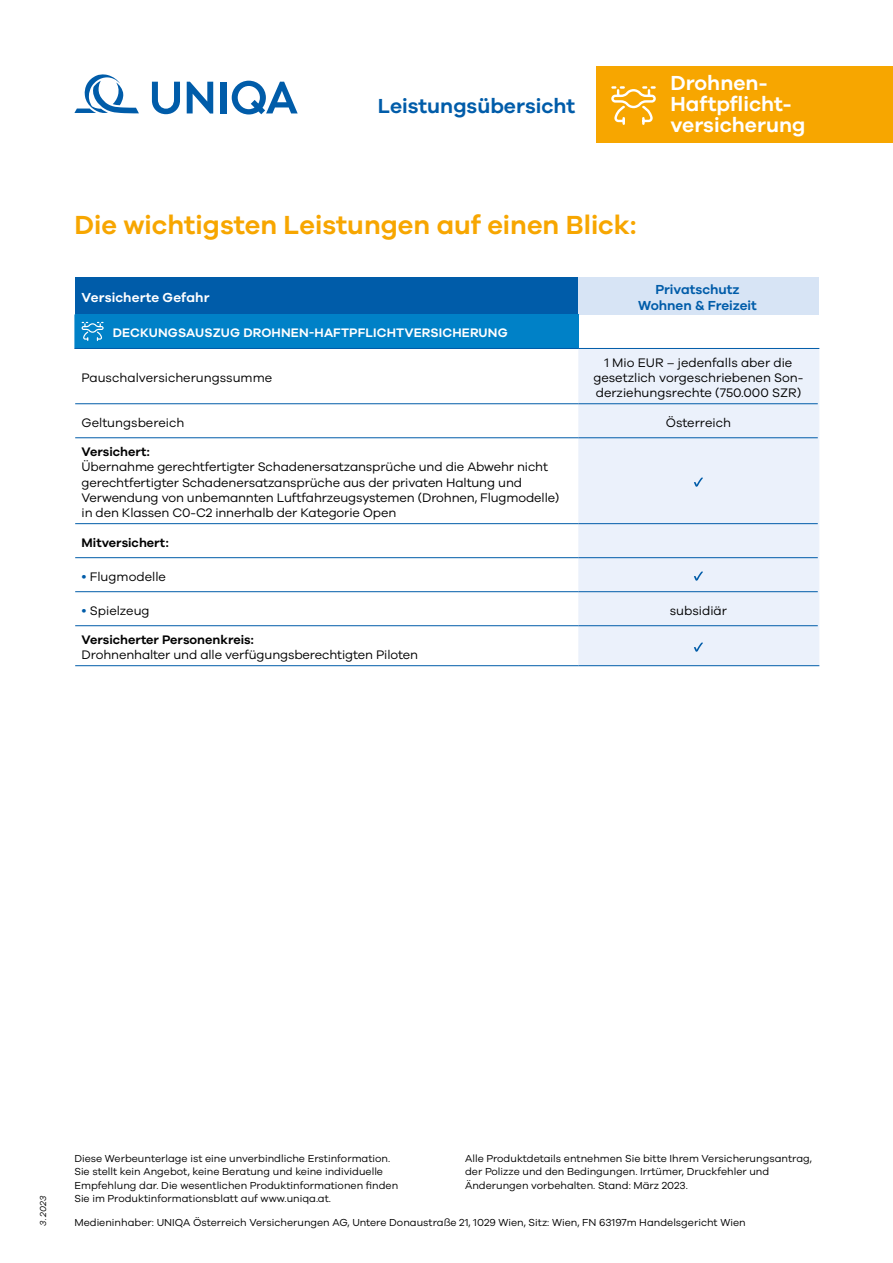
<style>
.page{position:relative;width:893px;height:1263px;background:#fff}
.page>*{position:absolute;margin:0;border:0;box-sizing:border-box;transform-origin:0 0}
.t1{font:600 27px "UNIQA Galano";color:#f7a600}
.t2{font:600 21px/21px "UNIQA Galano";color:#fff}
.t3{font:600 21px "UNIQA Galano";color:#005ca9}
.t4{font:600 13.5px/16.2px "UNIQA Galano";color:#005ca9;text-align:center}
.t5{font:600 13.5px "UNIQA Galano";letter-spacing:.005em;color:#fff}
.t6{font:12.75px/15.3px "UNIQA Galano";letter-spacing:-.01em;color:#000;text-align:center}
.t7{font:600 12.75px "UNIQA Galano";color:#000}
.t8{font:600 12.75px "UNIQA Galano";letter-spacing:.01em;color:#fff}
.t9{font:10.5px/13.5px "UNIQA Galano";color:#000}
.t10{font:italic 9px "UNIQA Galano";color:#000}
.s1{color:#005ca9}
</style>
<div class="page">
<svg style="left:74px;top:74px;width:65px;height:39px"></svg>
<svg style="left:152px;top:82px;width:28px;height:32px"></svg>
<svg style="left:187px;top:82px;width:26px;height:32px"></svg>
<div style="left:220px;top:82px;width:6px;height:31px;background:#005ca9"></div>
<svg style="left:232px;top:81px;width:66px;height:33px"></svg>
<div style="left:75px;top:277px;width:503px;height:37px;background:#005ca9"></div>
<div style="left:578px;top:277px;width:241px;height:37px;background:#d7e4f5"></div>
<div style="left:75px;top:314px;width:503px;height:34px;background:#0081c7"></div>
<div style="left:578px;top:349px;width:240px;height:316px;background:#ebf1fb"></div>
<hr style="left:74px;top:314px;width:2px;height:34px;background:#0081c7">
<hr style="left:818px;top:349px;width:1px;height:55px;background:#ebf1fb">
<hr style="left:818px;top:404px;width:1px;height:34px;background:#ebf1fb">
<hr style="left:818px;top:438px;width:1px;height:86px;background:#ebf1fb">
<hr style="left:818px;top:524px;width:1px;height:34px;background:#ebf1fb">
<hr style="left:818px;top:558px;width:1px;height:34px;background:#ebf1fb">
<hr style="left:818px;top:592px;width:1px;height:34px;background:#ebf1fb">
<hr style="left:818px;top:626px;width:1px;height:39px;background:#ebf1fb">
<hr style="left:578px;top:665px;width:241px;height:1px;background:#005ca9">
<hr style="left:578px;top:348px;width:241px;height:1px;background:#005ca9">
<hr style="left:75px;top:403px;width:503px;height:1px;background:#005ca9">
<hr style="left:75px;top:437px;width:503px;height:1px;background:#005ca9">
<hr style="left:578px;top:403px;width:240px;height:1px;background:#005ca9">
<hr style="left:578px;top:437px;width:240px;height:1px;background:#005ca9">
<hr style="left:75px;top:523px;width:503px;height:1px;background:#005ca9">
<hr style="left:75px;top:557px;width:503px;height:1px;background:#005ca9">
<hr style="left:75px;top:591px;width:503px;height:1px;background:#005ca9">
<hr style="left:578px;top:523px;width:240px;height:1px;background:#005ca9">
<hr style="left:578px;top:557px;width:240px;height:1px;background:#005ca9">
<hr style="left:578px;top:591px;width:240px;height:1px;background:#005ca9">
<hr style="left:75px;top:625px;width:503px;height:1px;background:#005ca9">
<hr style="left:75px;top:665px;width:503px;height:1px;background:#005ca9">
<hr style="left:578px;top:625px;width:240px;height:1px;background:#005ca9">
<hr style="left:74px;top:348px;width:504px;height:1px;background:#005ca9">
<svg style="left:81px;top:321px;width:23px;height:20px"></svg>
<svg style="left:694px;top:477px;width:9px;height:10px"></svg>
<svg style="left:694px;top:571px;width:9px;height:10px"></svg>
<svg style="left:694px;top:642px;width:9px;height:10px"></svg>
<div style="left:597px;top:66px;width:296px;height:77px;background:#f7a600"></div>
<svg style="left:611px;top:86px;width:45px;height:39px"></svg>
<h2 class="t3" style="left:378px;top:93px;width:199px">Leistungsübersicht</h2>
<h1 class="t1" style="left:74px;top:209px;width:563px">Die wichtigsten Leistungen auf einen Blick:</h1>
<h2 class="t2" style="left:670px;top:72px;width:136px">Drohnen-<br>Haftpflicht&shy;versicherung</h2>
<p class="t5" style="left:82px;top:289px;width:129px">Versicherte Gefahr</p>
<p class="t4" style="left:638px;top:281px;width:120px">Privatschutz<br>Wohnen &amp; Freizeit</p>
<p class="t8" style="left:113px;top:324px;width:396px">DECKUNGSAUSZUG DROHNEN-HAFTPFLICHTVERSICHERUNG</p>
<p class="t6" style="left:82px;top:370px;width:192px">Pauschalversicherungssumme</p>
<p class="t6" style="left:593px;top:355px;width:212px">1 Mio EUR – jedenfalls aber die gesetzlich vorgeschriebenen Son&shy;derziehungsrechte (750.000 SZR)</p>
<p class="t6" style="left:82px;top:414px;width:104px">Geltungsbereich</p>
<p class="t6" style="left:666px;top:414px;width:67px">Österreich</p>
<p class="t7" style="left:82px;top:444px;width:70px">Versichert:</p>
<p class="t6" style="left:82px;top:459px;width:479px;text-align:left">Übernahme gerechtfertigter Schadenersatzansprüche und die Abwehr nicht gerechtfertigter Schadenersatzansprüche aus der privaten Haltung und Verwendung von unbemannten Luftfahrzeugsystemen (Drohnen, Flugmodelle) in den Klassen C0-C2 innerhalb der Kategorie Open</p>
<p class="t7" style="left:82px;top:535px;width:89px">Mitversichert:</p>
<p class="t6" style="left:82px;top:568px;width:86px"><span class="s1">•</span> Flugmodelle</p>
<p class="t6" style="left:82px;top:602px;width:70px"><span class="s1">•</span> Spielzeug</p>
<p class="t6" style="left:670px;top:602px;width:59px">subsidiär</p>
<p class="t7" style="left:82px;top:632px;width:174px">Versicherter Personenkreis:</p>
<p class="t6" style="left:82px;top:647px;width:338px">Drohnenhalter und alle verfügungsberechtigten Piloten</p>
<p class="t10" style="left:38px;top:1225px;width:31px;rotate:-90deg">3. 2023</p>
<p class="t9" style="left:74px;top:1151px;width:325px">Diese Werbeunterlage ist eine unverbindliche Erstinformation.<br>Sie stellt kein Angebot, keine Beratung und keine individuelle Empfehlung dar. Die wesentlichen Produktinformationen finden Sie im Produktinformationsblatt auf www.uniqa.at.</p>
<p class="t9" style="left:465px;top:1151px;width:348px">Alle Produktdetails entnehmen Sie bitte Ihrem Versicherungsantrag, der Polizze und den Bedingungen. Irrtümer, Druckfehler und<br>Änderungen vorbehalten. Stand: März 2023.</p>
<p class="t9" style="left:74px;top:1215px;width:673px">Medieninhaber: UNIQA Österreich Versicherungen AG, Untere Donaustraße 21, 1029 Wien, Sitz: Wien, FN 63197m Handelsgericht Wien</p>
</div>
